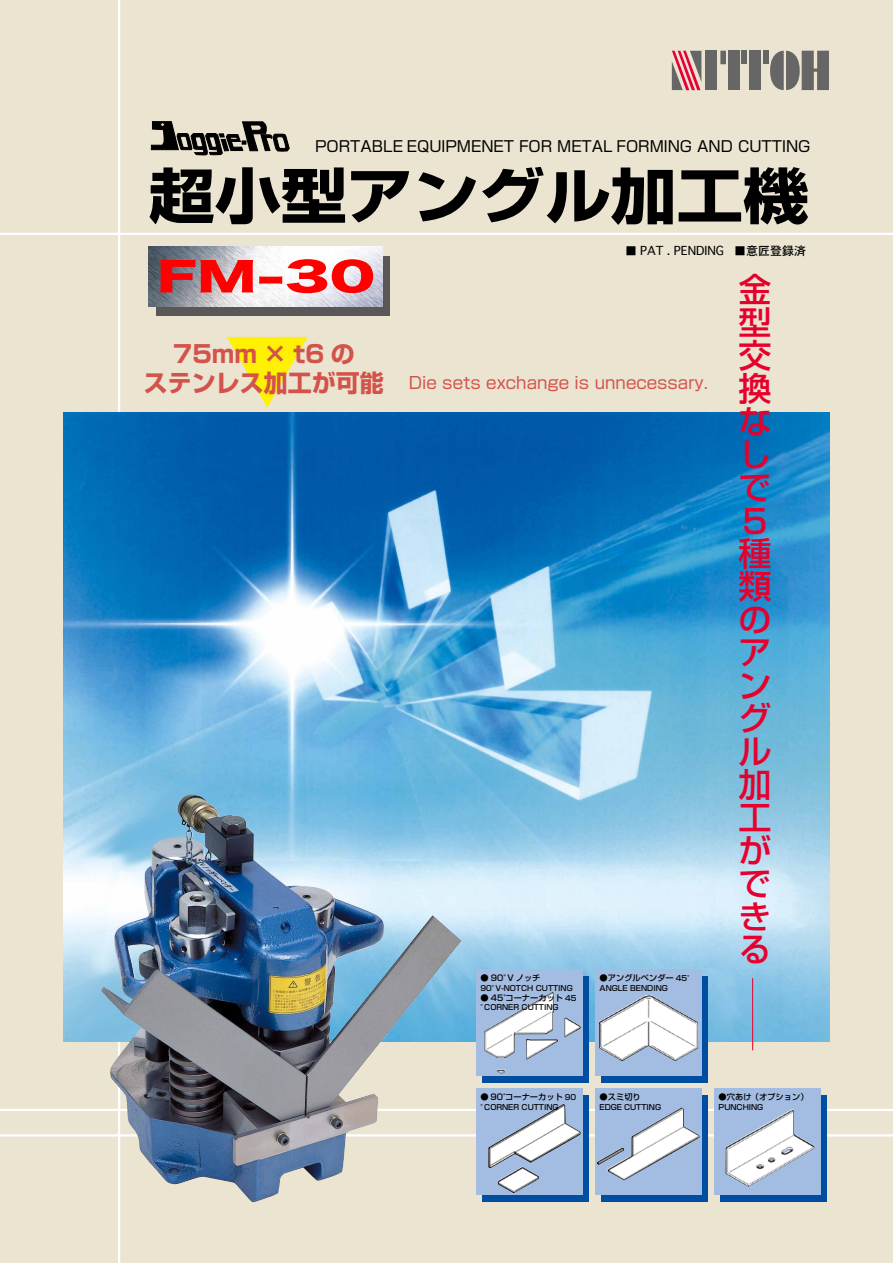
<style>
.page{position:relative;width:893px;height:1263px;background:#eae4d1}
.page>*{position:absolute;margin:0;border:0;box-sizing:border-box;transform-origin:0 0}
.t1{font:700 60px "Shin Go Pro";color:#000;scale:1.1 1}
.t2{font:39px "Hira Kaku Std W8";color:#f00;scale:1.5 1}
.t3{font:500 33px/33px "Shin Go Pro";color:#e6002d;text-align:justify}
.t4{font:700 24px "Shin Go Pro";color:#d3534b}
.t5{font:16.5px "Shin Go Pro";color:#d3534b}
.t6{font:15px "Shin Go Pro";color:#000}
.t7{font:12px "Osaka";color:#000}
.t8{font:500 8.25px "Shin Go Pro";color:#000}
.t9{font:500 7.5px "Shin Go Pro";color:#000}
.s1{font-size:7.5px}
</style>
<div class="page">
<hr style="left:0;top:1109px;width:893px;height:2px;background:#fff">
<hr style="left:0;top:1134px;width:893px;height:2px;background:#fff">
<hr style="left:118px;top:0;width:2px;height:1263px;background:#fff">
<div style="left:156px;top:256px;width:234px;height:60px;background:#595757"></div>
<img style="left:149px;top:247px;width:234px;height:59px">
<img style="left:64px;top:412px;width:765px;height:630px">
<svg style="left:672px;top:51px;width:29px;height:39px"></svg>
<div style="left:705px;top:51px;width:12px;height:39px;background:#666"></div>
<div style="left:720px;top:51px;width:6px;height:13px;background:#666"></div>
<div style="left:728px;top:51px;width:12px;height:39px;background:#666"></div>
<div style="left:742px;top:51px;width:5px;height:13px;background:#666"></div>
<div style="left:749px;top:51px;width:12px;height:39px;background:#666"></div>
<div style="left:763px;top:51px;width:5px;height:13px;background:#666"></div>
<svg style="left:770px;top:50px;width:59px;height:40px"></svg>
<img style="left:101px;top:798px;width:360px;height:404px">
<svg style="left:151px;top:121px;width:139px;height:35px"></svg>
<hr style="left:0;top:233px;width:893px;height:2px;background:#fff">
<hr style="left:752px;top:978px;width:1px;height:72px;background:#e6002d">
<div style="left:602px;top:1095px;width:106px;height:106px;background:#004ea2"></div>
<div style="left:721px;top:1095px;width:106px;height:106px;background:#004ea2"></div>
<div style="left:602px;top:976px;width:106px;height:106px;background:#004ea2"></div>
<div style="left:483px;top:976px;width:106px;height:106px;background:#004ea2"></div>
<div style="left:595px;top:1089px;width:107px;height:106px;background:#a3bce2"></div>
<img style="left:597px;top:1107px;width:103px;height:73px">
<div style="left:595px;top:969px;width:107px;height:107px;background:#a3bce2"></div>
<img style="left:599px;top:995px;width:99px;height:66px">
<div style="left:476px;top:969px;width:107px;height:107px;background:#a3bce2"></div>
<img style="left:484px;top:992px;width:97px;height:82px">
<div style="left:714px;top:1089px;width:107px;height:106px;background:#a3bce2"></div>
<img style="left:725px;top:1109px;width:89px;height:77px">
<div style="left:483px;top:1095px;width:106px;height:106px;background:#004ea2"></div>
<div style="left:476px;top:1089px;width:107px;height:106px;background:#a3bce2"></div>
<img style="left:488px;top:1104px;width:93px;height:89px">
<svg style="left:227px;top:337px;width:81px;height:71px"></svg>
<h3 class="t6" style="left:315px;top:134px;width:497px">PORTABLE EQUIPMENET FOR METAL FORMING AND CUTTING</h3>
<h1 class="t1" style="left:149px;top:148px;width:602px">超小型アングル加工機</h1>
<h2 class="t2" style="left:156px;top:255px;width:147px">FM-30</h2>
<h3 class="t7" style="left:734px;top:243px;width:74px">■意匠登録済</h3>
<h3 class="t7" style="left:625px;top:243px;width:100px">■ PAT . PENDING</h3>
<h3 class="t3" style="left:739px;top:269px;width:34px">金型交換なしで</h3>
<h3 class="t4" style="left:173px;top:335px;width:183px">75mm × 6t の</h3>
<h3 class="t4" style="left:144px;top:364px;width:241px">ステンレス加工が可能</h3>
<h3 class="t5" style="left:409px;top:369px;width:301px">Die sets exchange is unnecessary.</h3>
<h3 class="t3" style="left:739px;top:501px;width:29px">５</h3>
<p class="t8" style="left:480px;top:971px;width:33px">● 90°</p>
<p class="t9" style="left:496px;top:982px;width:79px">V-NOTCH CUTTING</p>
<p class="t8" style="left:507px;top:971px;width:35px">V ノッチ</p>
<p class="t9" style="left:480px;top:982px;width:20px">90°</p>
<p class="t8" style="left:480px;top:991px;width:33px">● 45°</p>
<p class="t9" style="left:484px;top:1001px;width:76px">CORNER CUTTING</p>
<p class="t8" style="left:505px;top:991px;width:73px">コーナーカット <span class="s1">45</span></p>
<p class="t9" style="left:480px;top:1001px;width:9px">°</p>
<p class="t8" style="left:600px;top:971px;width:97px">●アングルベンダー <span class="s1">45°</span></p>
<p class="t9" style="left:600px;top:982px;width:70px">ANGLE BENDING</p>
<h3 class="t3" style="left:739px;top:533px;width:34px">種類のアングル加工ができる</h3>
<p class="t8" style="left:480px;top:1090px;width:32px">● 90°</p>
<p class="t9" style="left:484px;top:1101px;width:76px">CORNER CUTTING</p>
<p class="t8" style="left:505px;top:1090px;width:72px">コーナーカット <span class="s1">90</span></p>
<p class="t9" style="left:480px;top:1101px;width:9px">°</p>
<p class="t8" style="left:600px;top:1090px;width:43px">●スミ切り</p>
<p class="t9" style="left:600px;top:1101px;width:63px">EDGE CUTTING</p>
<p class="t8" style="left:719px;top:1090px;width:91px">●穴あけ（オプション(</p>
<p class="t9" style="left:719px;top:1101px;width:46px">PUNCHING</p>
</div>
